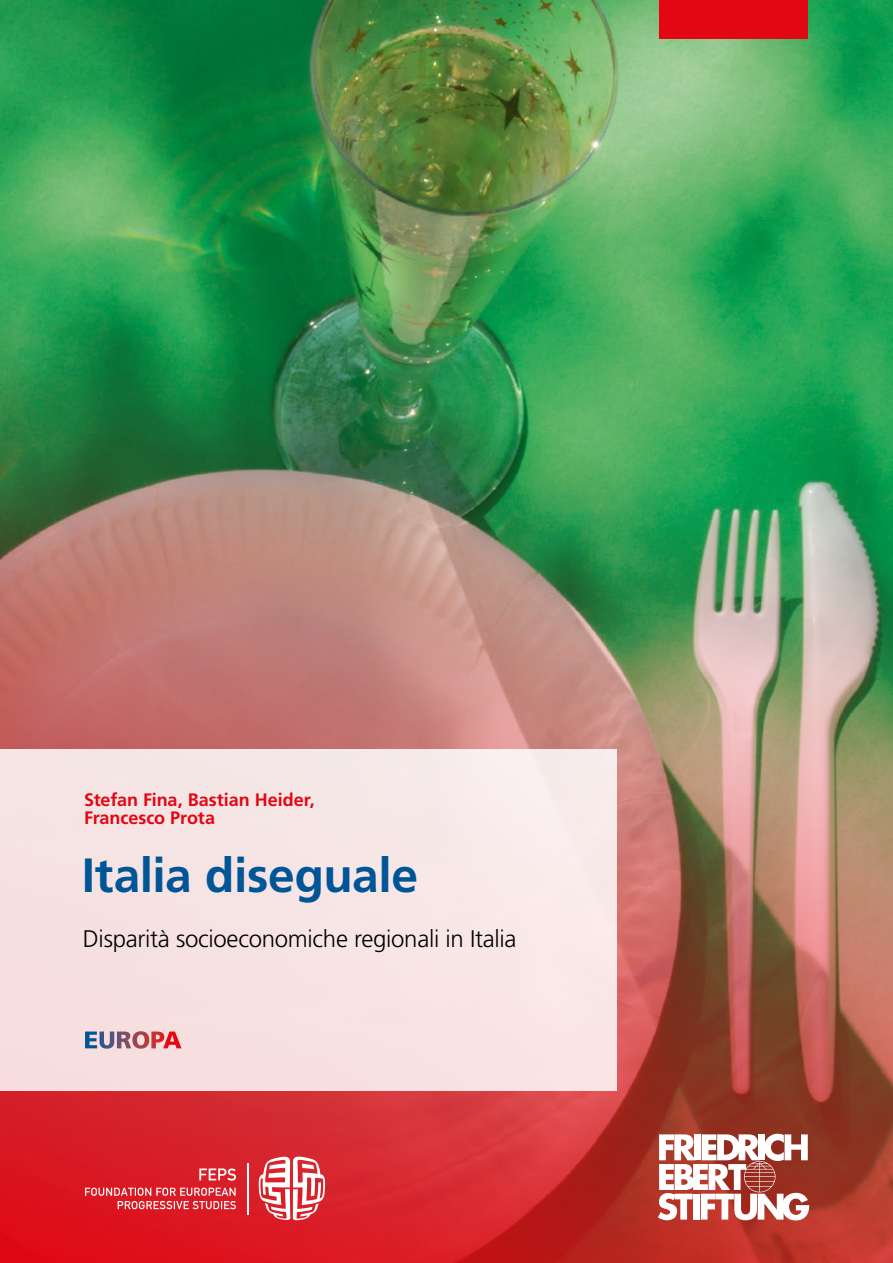
<style>
.page{position:relative;width:893px;height:1263px;background:#fff}
.page>*{position:absolute;margin:0;border:0;box-sizing:border-box;transform-origin:0 0}
.H1_Cover{font:700 48px "Frutiger LT Pro";letter-spacing:-.01em;color:#005597}
.H2_Cover_Subhead{font:300 24px "Frutiger LT Pro";letter-spacing:-.01em;color:#000}
.H3_Cover_Autor_in_Na{font:700 18px/18px "Frutiger LT Pro";letter-spacing:-.005em;color:#e30613}
</style>
<div class="page">
<img style="left:0;top:0;width:893px;height:1263px">
<svg style="left:259px;top:1156px;width:66px;height:64px"></svg>
<hr style="left:247px;top:1163px;width:1px;height:52px;background:#fff">
<svg style="left:199px;top:1168px;width:37px;height:13px"></svg>
<svg style="left:85px;top:1187px;width:151px;height:23px;background:#e25058"></svg>
<div style="left:659px;top:0;width:149px;height:38px;background:#e30613"></div>
<svg style="left:658px;top:1134px;width:151px;height:86px"></svg>
<div style="left:0;top:749px;width:617px;height:342px;background:#f7e5e5"></div>
<svg style="left:85px;top:1031px;width:96px;height:18px"></svg>
<p class="H3_Cover_Autor_in_Na" style="left:84px;top:790px;width:232px">Stefan Fina, Bastian Heider,<br>Francesco Prota</p>
<p class="H1_Cover" style="left:82px;top:847px;width:338px">Italia diseguale</p>
<p class="H2_Cover_Subhead" style="left:83px;top:925px;width:435px">Disparità socioeconomiche regionali in Italia</p>
</div>
